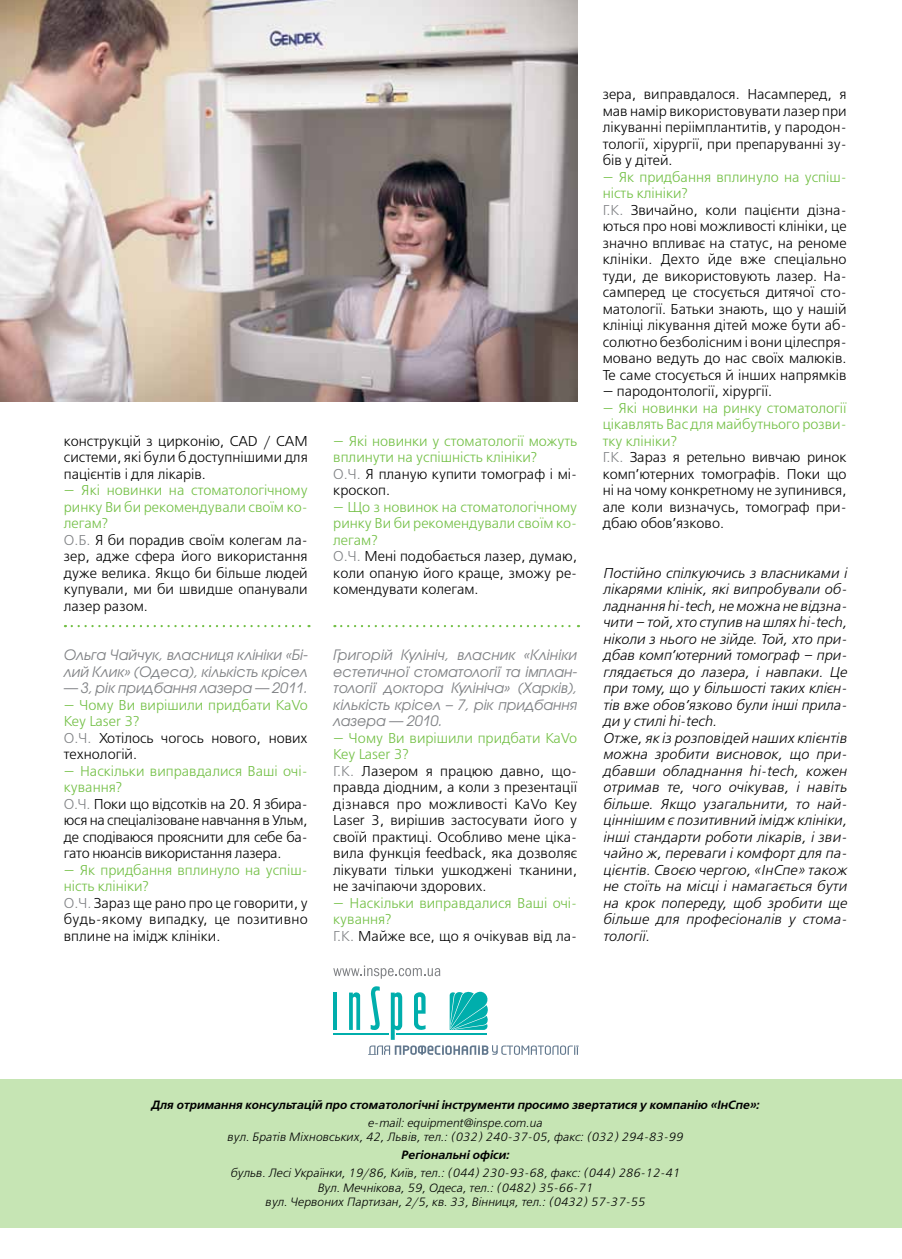
<style>
.page{position:relative;width:902px;height:1259px;background:#fff}
.page>*{position:absolute;margin:0;border:0;box-sizing:border-box;transform-origin:0 0}
.t1{font:300 14.25px/16.5px "Free Set";color:#000}
.t2{font:italic 300 14.25px/16.5px "Free Set";letter-spacing:.01em;color:#000}
.t3{font:300 14.25px/16.5px "Free Set";color:#72bf44}
.t4{font:italic 14.25px/16.5px "Avant Garde Gothic C";color:#808285}
.t5{font:300 14.25px/16.5px "Free Set";letter-spacing:-.02em;color:#000}
.t6{font:italic 300 12px/14.4px "Free Set";color:#000;text-align:center}
.t7{font:italic 600 12px "Free Set";color:#000}
.s1{color:#72bf44}
.s2{color:#808285}
.s3{color:#000}
</style>
<div class="page">
<div style="left:0;top:1079px;width:901px;height:148px;background:#c6e5b4"></div>
<hr style="left:333px;top:992px;width:4px;height:38px;background:#00aeac">
<svg style="left:349px;top:992px;width:11px;height:38px"></svg>
<svg style="left:370px;top:986px;width:10px;height:44px"></svg>
<svg style="left:391px;top:992px;width:11px;height:47px"></svg>
<hr style="left:333px;top:1032px;width:56px;height:2px;background:#00aeac">
<hr style="left:396px;top:1032px;width:91px;height:2px;background:#00aeac">
<svg style="left:414px;top:992px;width:11px;height:38px"></svg>
<svg style="left:449px;top:991px;width:39px;height:39px;background:#2abbb9"></svg>
<svg style="left:368px;top:1045px;width:210px;height:10px"></svg>
<svg style="left:333px;top:965px;width:107px;height:13px"></svg>
<svg style="left:72px;top:625px;width:237px;height:2px"></svg>
<svg style="left:341px;top:625px;width:238px;height:2px"></svg>
<img style="left:0;top:0;width:577px;height:402px">
<p class="t1" style="left:64px;top:433px;width:245px;text-align:justify">конструкцій з цирконію, CAD / CAM системи, які були б доступнішими для пацієнтів і для лікарів.</p>
<p class="t1" style="left:64px;top:482px;width:245px"><span class="s1">— Які новинки на стоматологічному ринку Ви би рекомендували своїм ко&shy;легам?<br></span><span class="s2">О.Б.</span> Я би порадив своїм колегам ла&shy;зер, адже сфера його використання дуже велика. Якщо би більше людей купували, ми би швидше опанували лазер разом.</p>
<p class="t4" style="left:64px;top:646px;width:245px">Ольга Чайчук, власниця клініки «Бі&shy;лий Клик» (Одеса), кількість крісел</p>
<p class="t4" style="left:64px;top:679px;width:245px">— 3, рік придбання лазера — 2011.</p>
<p class="t3" style="left:64px;top:697px;width:245px">— Чому Ви вирішили придбати KaVo<br>Key Laser 3?<br><span class="s2">О.Ч.</span> <span class="s3">Хотілось чогось нового, нових технологій.</span></p>
<p class="t5" style="left:64px;top:763px;width:245px"><span class="s1">— Наскільки виправдалися Ваші очі&shy;кування?<br></span><span class="s2">О.Ч.</span> Поки що відсотків на 20. Я збира&shy;юся на спеціалізоване навчання в Ульм, де сподіваюся прояснити для себе ба&shy;гато нюансів використання лазера.</p>
<p class="t1" style="left:64px;top:862px;width:245px"><span class="s1">— Як придбання вплинуло на успіш&shy;ність клініки?<br></span><span class="s2">О.Ч.</span> Зараз ще рано про це говорити, у будь-якому випадку, це позитивно вплине на імідж клініки.</p>
<p class="t3" style="left:333px;top:433px;width:245px">— Які новинки у стоматології можуть вплинути на успішність клініки?<br><span class="s2">О.Ч.</span> <span class="s3">Я планую купити томограф і мі&shy;кроскоп.</span></p>
<p class="t1" style="left:333px;top:499px;width:245px"><span class="s1">— Що з новинок на стоматологічному ринку Ви би рекомендували своїм ко&shy;легам?<br></span><span class="s2">О.Ч.</span> Мені подобається лазер, думаю, коли опаную його краще, зможу ре&shy;комендувати колегам.</p>
<p class="t4" style="left:333px;top:646px;width:245px;text-align:justify">Григорій Кулініч, власник «Клініки естетичної стоматології та імплан&shy;тології доктора Кулініча» (Харків), кількість крісел – 7, рік придбання лазера — 2010.</p>
<p class="t1" style="left:333px;top:730px;width:245px"><span class="s1">— Чому Ви вирішили придбати KaVo<br>Key Laser 3?<br></span><span class="s2">Г.К.</span> Лазером я працюю давно, що&shy;правда діодним, а коли з презентації дізнався про можливості KaVo Key<br>Laser 3, вирішив застосувати його у своїй практиці. Особливо мене ціка&shy;вила функція feedback, яка дозволяє лікувати тільки ушкоджені тканини, не зачіпаючи здорових.</p>
<p class="t3" style="left:333px;top:895px;width:245px">— Наскільки виправдалися Ваші очі&shy;кування?<br><span class="s2">Г.К.</span> <span class="s3">Майже все, що я очікував від ла-</span></p>
<p class="t1" style="left:602px;top:86px;width:245px;text-align:justify">зера, виправдалося. Насамперед, я мав намір використовувати лазер при лікуванні періімплантитів, у пародон&shy;тології, хірургії, при препаруванні зу&shy;бів у дітей.</p>
<p class="t1" style="left:602px;top:169px;width:245px"><span class="s1">— Як придбання вплинуло на успіш&shy;ність клініки?<br></span><span class="s2">Г.К.</span> Звичайно, коли пацієнти дізна&shy;ються про нові можливості клініки, це значно впливає на статус, на реноме клініки. Дехто йде вже спеціально туди, де використовують лазер. На&shy;самперед це стосується дитячої сто&shy;матології. Батьки знають, що у нашій клініці лікування дітей може бути аб&shy;солютно безболісним і вони цілеспря&shy;мовано ведуть до нас своїх малюків.<br>Те саме стосується й інших напрямків</p>
<p class="t1" style="left:602px;top:383px;width:171px">— пародонтології, хірургії.</p>
<p class="t1" style="left:602px;top:400px;width:245px"><span class="s1">— Які новинки на ринку стоматології цікавлять Вас для майбутнього розви&shy;тку клініки?<br></span><span class="s2">Г.К.</span> Зараз я ретельно вивчаю ринок комп’ютерних томографів. Поки що ні на чому конкретному не зупинився, але коли визначусь, томограф при&shy;дбаю обов’язково.</p>
<p class="t2" style="left:602px;top:565px;width:245px">Постійно спілкуючись з власниками і лікарями клінік, які випробували об&shy;ладнання hi-tech, не можна не відзна&shy;чити – той, хто ступив на шлях hi-tech, ніколи з нього не зійде. Той, хто при&shy;дбав комп’ютерний томограф – при&shy;глядається до лазера, і навпаки. Це при тому, що у більшості таких клієн&shy;тів вже обов’язково були інші прила&shy;ди у стилі hi-tech.<br>Отже, як із розповідей наших клієнтів можна зробити висновок, що при&shy;дбавши обладнання hi-tech, кожен отримав те, чого очікував, і навіть більше. Якщо узагальнити, то най&shy;ціннішим є позитивний імідж клініки, інші стандарти роботи лікарів, і зви&shy;чайно ж, переваги і комфорт для па&shy;цієнтів. Своєю чергою, «ІнСпе» також не стоїть на місці і намагається бути на крок попереду, щоб зробити ще більше для професіоналів у стома&shy;тології.</p>
<p class="t7" style="left:151px;top:1097px;width:610px">Для отримання консультацій про стоматологічні інструменти просимо звертатися у компанію «ІнСпе»:</p>
<p class="t6" style="left:227px;top:1115px;width:457px">e-mail: equipment@inspe.com.ua<br>вул. Братів Міхновських, 42, Львів, тел.: (032) 240-37-05, факс: (032) 294-83-99</p>
<p class="t7" style="left:401px;top:1148px;width:110px">Регіональні офіси:</p>
<p class="t6" style="left:230px;top:1166px;width:451px">бульв. Лесі Українки, 19/86, Київ, тел.: (044) 230-93-68, факс: (044) 286-12-41<br>Вул. Мечнікова, 59, Одеса, тел.: (0482) 35-66-71<br>вул. Червоних Партизан, 2/5, кв. 33, Вінниця, тел.: (0432) 57-37-55</p>
</div>
